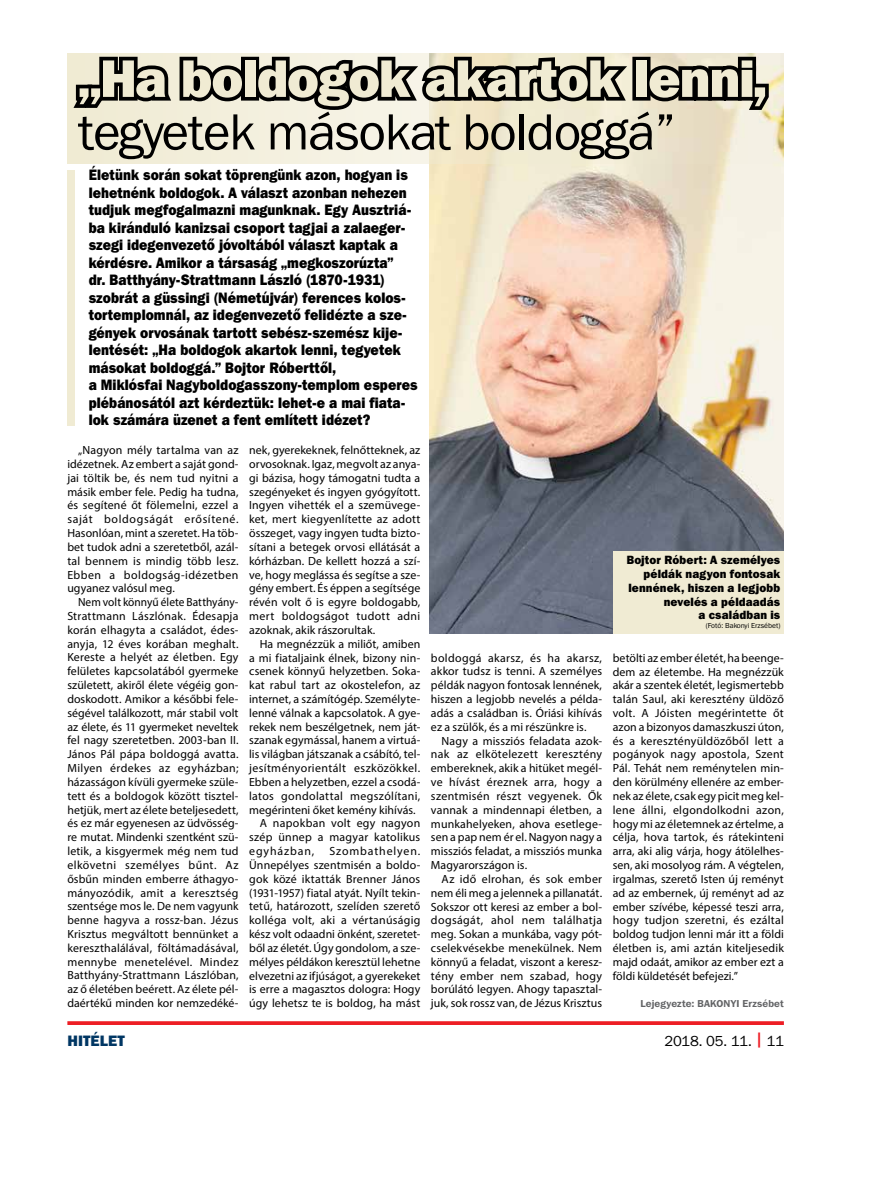
<style>
.page{position:relative;width:885px;height:1191px;background:#fff}
.page>*{position:absolute;margin:0;border:0;box-sizing:border-box;transform-origin:0 0}
.t1{font:52.5px "Franklin Gothic Hv PFL";letter-spacing:-.02em;color:#f0ebd3}
.t2{font:52.5px "Franklin Gothic PFL";letter-spacing:-.02em;color:#000}
.t3{font:15px/17.5px "Franklin Gothic Hv PFL";color:#000;scale:.9 1}
.t4{font:15px "Franklin Gothic PFL";letter-spacing:-.015em;color:#000}
.t5{font:15px "Franklin Gothic Hv PFL";letter-spacing:.005em;color:#003663}
.t6{font:11.88px/13.9px "Myriad Pro";letter-spacing:.005em;color:#000;text-align:justify}
.t7{font:11.88px/13.9px "Myriad Pro";letter-spacing:.005em;color:#000;text-align:justify;scale:.96 1}
.t8{font:11.88px/13.8px "Franklin Gothic Hv PFL";letter-spacing:.01em;color:#000;text-align:right;scale:.96 1}
.t9{font:11.88px "Myriad Pro";letter-spacing:.035em;color:#000}
.t10{font:11.88px "Myriad Pro";letter-spacing:.03em;color:#000}
.t11{font:11.88px "Myriad Pro";letter-spacing:.025em;color:#000}
.t12{font:11.88px "Myriad Pro";letter-spacing:.075em;color:#000}
.t13{font:700 10px "Franklin Gothic PFL";letter-spacing:.015em;color:#636466}
.t14{font:7.5px "Franklin Gothic PFL";color:#000}
.s1{font-family:"Franklin Gothic Hv PFL";color:#ed1d24}
</style>
<div class="page">
<svg style="left:67px;top:1021px;width:716px;height:4px;background:#ee2a30"></svg>
<img style="left:429px;top:164px;width:354px;height:470px">
<svg style="left:67px;top:53px;width:716px;height:111px;background:#f1ebd5"></svg>
<svg style="left:67px;top:53px;width:705px;height:91px;background:#a09c8e"></svg>
<div style="left:67px;top:170px;width:7px;height:255px;background:#f0ebd3"></div>
<div style="left:613px;top:551px;width:170px;height:83px;background:#f0ebd3"></div>
<h1 class="t1" style="left:78px;top:45px;width:691px">„Ha boldogok akartok lenni,</h1>
<h1 class="t2" style="left:78px;top:102px;width:598px">tegyetek másokat boldoggá”</h1>
<p class="t3" style="left:89px;top:166px;width:367px">Életünk során sokat töprengünk azon, hogyan is lehetnénk boldogok. A választ azonban nehezen tudjuk megfogalmazni magunknak. Egy Ausztriá&shy;ba kiránduló kanizsai csoport tagjai a zalaeger&shy;szegi idegenvezető jóvoltából választ kaptak a kérdésre. Amikor a társaság „megkoszorúzta”<br>dr. Batthyány-Strattmann László (1870-1931) szobrát a güssingi (Németújvár) ferences kolos&shy;tortemplomnál, az idegenvezető felidézte a sze&shy;gények orvosának tartott sebész-szemész kije&shy;lentését: „Ha boldogok akartok lenni, tegyetek másokat boldoggá.” Bojtor Róberttől,<br>a Miklósfai Nagyboldogasszony-templom esperes plébánosától azt kérdeztük: lehet-e a mai fiata&shy;lok számára üzenet a fent említett idézet?</p>
<p class="t6" style="left:67px;top:443px;width:172px;text-indent:11px">„Nagyon mély tartalma van az idézetnek. Az embert a saját gond&shy;jai töltik be, és nem tud nyitni a másik ember fele. Pedig ha tudna, és segítené őt fölemelni, ezzel a saját boldogságát erősítené.<br>Hasonlóan, mint a szeretet. Ha töb&shy;bet tudok adni a szeretetből, azál&shy;tal bennem is mindig több lesz.<br>Ebben a boldogság-idézetben ugyanez valósul meg.</p>
<p class="t7" style="left:67px;top:595px;width:180px;text-indent:11px">Nem volt könnyű élete Batthyány-Strattmann Lászlónak. Édesapja korán elhagyta a családot, édes&shy;anyja, 12 éves korában meghalt.<br>Kereste a helyét az életben. Egy felületes kapcsolatából gyermeke született, akiről élete végéig gon&shy;doskodott. Amikor a későbbi fele&shy;ségével találkozott, már stabil volt az élete, és 11 gyermeket neveltek fel nagy szeretetben. 2003-ban II.<br>János Pál pápa boldoggá avatta.<br>Milyen érdekes az egyházban; házasságon kívüli gyermeke szüle&shy;tett és a boldogok között tisztel&shy;hetjük, mert az élete beteljesedett, és ez már egyenesen az üdvösség&shy;re mutat. Mindenki szentként szü&shy;letik, a kisgyermek még nem tud elkövetni személyes bűnt. Az ősbűn minden emberre áthagyo&shy;mányozódik, amit a keresztség szentsége mos le. De nem vagyunk benne hagyva a rossz-ban. Jézus Krisztus megváltott bennünket a kereszthalálával, föltámadásával, mennybe menetelével. Mindez Batthyány-Strattmann Lászlóban, az ő életében beérett. Az élete pél&shy;daértékű minden kor nemzedéké-</p>
<p class="t6" style="left:249px;top:443px;width:173px">nek, gyerekeknek, felnőtteknek, az orvosoknak. Igaz, megvolt az anya&shy;gi bázisa, hogy támogatni tudta a szegényeket és ingyen gyógyított.<br>Ingyen vihették el a szemüvege&shy;ket, mert kiegyenlítette az adott összeget, vagy ingyen tudta bizto&shy;sítani a betegek orvosi ellátását a kórházban. De kellett hozzá a szí&shy;ve, hogy meglássa és segítse a sze&shy;gény embert. És éppen a segítsége révén volt ő is egyre boldogabb, mert boldogságot tudott adni azoknak, akik rászorultak.</p>
<p class="t6" style="left:260px;top:636px;width:162px">Ha megnézzük a miliőt, amiben</p>
<p class="t6" style="left:249px;top:650px;width:172px">a mi fiataljaink élnek, bizony nin-</p>
<p class="t6" style="left:249px;top:664px;width:172px">csenek könnyű helyzetben. Soka-</p>
<p class="t6" style="left:249px;top:678px;width:172px">kat rabul tart az okostelefon, az</p>
<p class="t6" style="left:249px;top:692px;width:172px">internet, a számítógép. Személyte-</p>
<p class="t6" style="left:249px;top:705px;width:172px">lenné válnak a kapcsolatok. A gye-</p>
<p class="t6" style="left:249px;top:719px;width:172px">rekek nem beszélgetnek, nem ját-</p>
<p class="t6" style="left:249px;top:733px;width:172px">szanak egymással, hanem a virtuá-</p>
<p class="t6" style="left:249px;top:747px;width:172px">lis világban játszanak a csábító, tel-</p>
<p class="t9" style="left:249px;top:761px;width:172px">jesítményorientált eszközökkel.</p>
<p class="t6" style="left:249px;top:775px;width:172px">Ebben a helyzetben, ezzel a csodá-</p>
<p class="t10" style="left:249px;top:788px;width:172px">latos gondolattal megszólítani,</p>
<p class="t6" style="left:249px;top:802px;width:168px">megérinteni őket kemény kihívás.</p>
<p class="t11" style="left:260px;top:816px;width:162px">A napokban volt egy nagyon</p>
<p class="t6" style="left:249px;top:830px;width:172px">szép ünnep a magyar katolikus</p>
<p class="t12" style="left:249px;top:843px;width:67px">egyházban,</p>
<p class="t6" style="left:249px;top:844px;width:172px;text-indent:80px">Szombathelyen.<br>Ünnepélyes szentmisén a boldo&shy;gok közé iktatták Brenner János (1931-1957) fiatal atyát. Nyílt tekin&shy;tetű, határozott, szelíden szerető kolléga volt, aki a vértanúságig kész volt odaadni önként, szeretet&shy;ből az életét. Úgy gondolom, a sze&shy;mélyes példákon keresztül lehetne elvezetni az ifjúságot, a gyerekeket is erre a magasztos dologra: Hogy úgy lehetsz te is boldog, ha mást</p>
<p class="t6" style="left:431px;top:650px;width:172px">boldoggá akarsz, és ha akarsz, akkor tudsz is tenni. A személyes példák nagyon fontosak lennének, hiszen a legjobb nevelés a példa&shy;adás a családban is. Óriási kihívás ez a szülők, és a mi részünkre is.</p>
<p class="t6" style="left:431px;top:733px;width:172px;text-indent:11px">Nagy a missziós feladata azok&shy;nak az elkötelezett keresztény embereknek, akik a hitüket megél&shy;ve hívást éreznek arra, hogy a szentmisén részt vegyenek. Ők vannak a mindennapi életben, a munkahelyeken, ahova esetlege&shy;sen a pap nem ér el. Nagyon nagy a missziós feladat, a missziós munka Magyarországon is.</p>
<p class="t6" style="left:431px;top:871px;width:172px;text-indent:11px">Az idő elrohan, és sok ember nem éli meg a jelennek a pillanatát.<br>Sokszor ott keresi az ember a bol&shy;dogságát, ahol nem találhatja meg. Sokan a munkába, vagy pót&shy;cselekvésekbe menekülnek. Nem könnyű a feladat, viszont a keresz&shy;tény ember nem szabad, hogy borúlátó legyen. Ahogy tapasztal&shy;juk, sok rossz van, de Jézus Krisztus</p>
<p class="t8" style="left:626px;top:553px;width:161px">Bojtor Róbert: A személyes példák nagyon fontosak lennének, hiszen a legjobb nevelés a példaadás<br>a családban is</p>
<p class="t14" style="left:705px;top:622px;width:76px">(Fotó: Bakonyi Erzsébet)</p>
<p class="t6" style="left:612px;top:650px;width:172px">betölti az ember életét, ha beenge&shy;dem az életembe. Ha megnézzük akár a szentek életét, legismertebb talán Saul, aki keresztény üldöző volt. A Jóisten megérintette őt azon a bizonyos damaszkuszi úton, és a keresztényüldözőből lett a pogányok nagy apostola, Szent Pál. Tehát nem reménytelen min&shy;den körülmény ellenére az ember&shy;nek az élete, csak egy picit meg kel&shy;lene állni, elgondolkodni azon, hogy mi az életemnek az értelme, a célja, hova tartok, és rátekinteni arra, aki alig várja, hogy átölelhes&shy;sen, aki mosolyog rám. A végtelen, irgalmas, szerető Isten új reményt ad az embernek, új reményt ad az ember szívébe, képessé teszi arra, hogy tudjon szeretni, és ezáltal boldog tudjon lenni már itt a földi életben is, ami aztán kiteljesedik majd odaát, amikor az ember ezt a földi küldetését befejezi.”</p>
<p class="t13" style="left:640px;top:997px;width:145px">Lejegyezte: BAKONYI Erzsébet</p>
<p class="t5" style="left:67px;top:1030px;width:59px">hitélet</p>
<p class="t4" style="left:664px;top:1032px;width:121px">2018. 05. 11. <span class="s1">|</span> 11</p>
</div>
